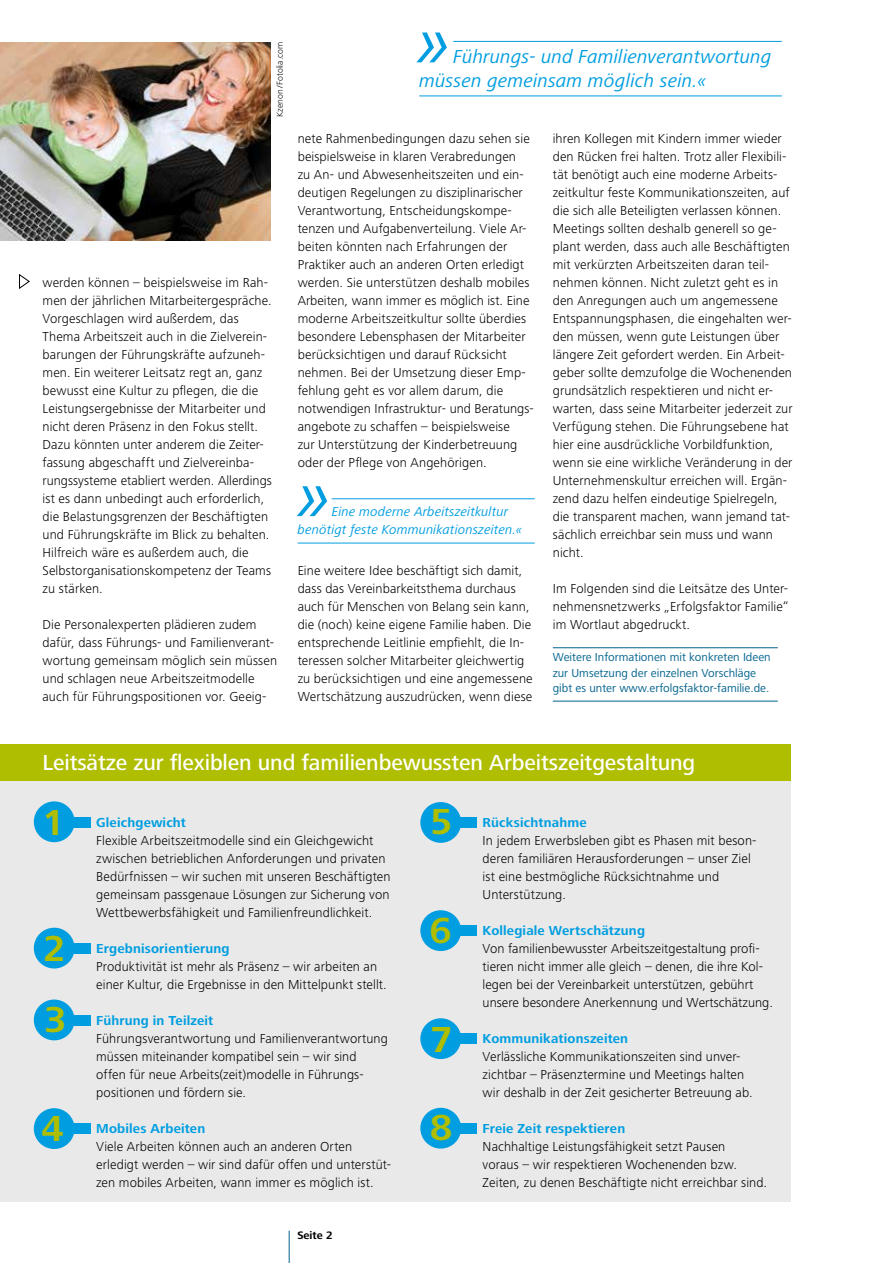
<style>
.page{position:relative;width:893px;height:1263px;background:#fff}
.page>*{position:absolute;margin:0;border:0;box-sizing:border-box;transform-origin:0 0}
.t1{font:italic 75px "Frutiger Next LT";color:#009ee0}
.t2{font:700 37.5px "Frutiger Next LT";color:#afbe00}
.t3{font:500 22.5px "Frutiger Next LT";letter-spacing:-.005em;color:#fff}
.t4{font:italic 19.5px/24px "Frutiger Next LT";letter-spacing:.005em;color:#009ee0}
.t5{font:300 13.5px/18px "Frutiger Next LT";letter-spacing:.01em;color:#000}
.t6{font:700 13.5px "Frutiger Next LT";letter-spacing:.015em;color:#009ee0}
.t7{font:italic 13.5px/18px "Frutiger Next LT";letter-spacing:.005em;color:#009ee0}
.t8{font:12px/15.8px "Frutiger Next LT";color:#00628d}
.t9{font:700 11.25px "Frutiger Next LT";color:#000}
.t10{font:300 9px "Frutiger Next LT";color:#000}
</style>
<div class="page">
<div style="left:0;top:775px;width:791px;height:427px;background:#e9e9ea"></div>
<div style="left:34px;top:801px;width:41px;height:41px;background:#009ee0;border-radius:50%"></div>
<div style="left:420px;top:802px;width:41px;height:41px;background:#009ee0;border-radius:50%"></div>
<div style="left:34px;top:928px;width:41px;height:40px;background:#009ee0;border-radius:50%"></div>
<div style="left:420px;top:910px;width:41px;height:41px;background:#009ee0;border-radius:50%"></div>
<div style="left:34px;top:999px;width:41px;height:41px;background:#009ee0;border-radius:50%"></div>
<div style="left:420px;top:1018px;width:41px;height:41px;background:#009ee0;border-radius:50%"></div>
<div style="left:34px;top:1108px;width:41px;height:41px;background:#009ee0;border-radius:50%"></div>
<div style="left:420px;top:1108px;width:41px;height:40px;background:#009ee0;border-radius:50%"></div>
<div style="left:456px;top:818px;width:21px;height:10px;background:#009ee0"></div>
<div style="left:456px;top:925px;width:21px;height:11px;background:#009ee0"></div>
<div style="left:456px;top:1033px;width:21px;height:10px;background:#009ee0"></div>
<div style="left:456px;top:1123px;width:21px;height:10px;background:#009ee0"></div>
<div style="left:68px;top:943px;width:22px;height:10px;background:#009ee0"></div>
<div style="left:68px;top:817px;width:22px;height:10px;background:#009ee0"></div>
<div style="left:68px;top:1015px;width:22px;height:10px;background:#009ee0"></div>
<div style="left:68px;top:1123px;width:22px;height:10px;background:#009ee0"></div>
<hr style="left:289px;top:1231px;width:1px;height:32px;background:#00628d">
<svg style="left:19px;top:274px;width:11px;height:15px"></svg>
<hr style="left:453px;top:41px;width:329px;height:1px;background:#009ee0">
<hr style="left:419px;top:96px;width:363px;height:1px;background:#009ee0">
<hr style="left:332px;top:498px;width:203px;height:1px;background:#009ee0">
<hr style="left:298px;top:543px;width:237px;height:1px;background:#009ee0">
<div style="left:0;top:745px;width:791px;height:36px;background:#afbe00"></div>
<img style="left:0;top:43px;width:271px;height:198px">
<hr style="left:553px;top:647px;width:225px;height:1px;background:#00628d">
<hr style="left:553px;top:701px;width:225px;height:1px;background:#00628d">
<p class="t10" style="left:275px;top:117px;width:76px;rotate:-90deg">Kzenon/Fotolia.com</p>
<p class="t5" style="left:43px;top:273px;width:231px">werden können – beispielsweise im Rah&shy;men der jährlichen Mitarbeitergespräche.<br>Vorgeschlagen wird außerdem, das Thema Arbeitszeit auch in die Zielverein&shy;barungen der Führungskräfte aufzuneh&shy;men. Ein weiterer Leitsatz regt an, ganz bewusst eine Kultur zu pflegen, die die Leistungsergebnisse der Mitarbeiter und nicht deren Präsenz in den Fokus stellt.<br>Dazu könnten unter anderem die Zeiter&shy;fassung abgeschafft und Zielvereinba&shy;rungssysteme etabliert werden. Allerdings ist es dann unbedingt auch erforderlich, die Belastungsgrenzen der Beschäftigten und Führungskräfte im Blick zu behalten.<br>Hilfreich wäre es außerdem auch, die Selbstorganisationskompetenz der Teams zu stärken.</p>
<p class="t5" style="left:43px;top:615px;width:236px">Die Personalexperten plädieren zudem dafür, dass Führungs- und Familienverant&shy;wortung gemeinsam möglich sein müssen und schlagen neue Arbeitszeitmodelle auch für Führungspositionen vor. Geeig-</p>
<h1 class="t1" style="left:417px;top:0;width:35px">»</h1>
<h3 class="t4" style="left:419px;top:45px;width:354px;text-indent:34px">Führungs- und Familienverantwortung müssen gemeinsam möglich sein.«</h3>
<p class="t5" style="left:298px;top:129px;width:238px">nete Rahmenbedingungen dazu sehen sie beispielsweise in klaren Verabredungen<br>zu An- und Abwesenheitszeiten und ein&shy;deutigen Regelungen zu disziplinarischer Verantwortung, Entscheidungskompe&shy;tenzen und Aufgabenverteilung. Viele Ar&shy;beiten könnten nach Erfahrungen der Praktiker auch an anderen Orten erledigt werden. Sie unterstützen deshalb mobiles Arbeiten, wann immer es möglich ist. Eine moderne Arbeitszeitkultur sollte überdies besondere Lebensphasen der Mitarbeiter berücksichtigen und darauf Rücksicht nehmen. Bei der Umsetzung dieser Emp&shy;fehlung geht es vor allem darum, die notwendigen Infrastruktur- und Beratungs&shy;angebote zu schaffen – beispielsweise<br>zur Unterstützung der Kinderbetreuung oder der Pflege von Angehörigen.</p>
<h1 class="t1" style="left:298px;top:454px;width:35px">»</h1>
<p class="t7" style="left:298px;top:503px;width:226px;text-indent:34px">Eine moderne Arbeitszeitkultur benötigt feste Kommunikationszeiten.«</p>
<p class="t5" style="left:298px;top:561px;width:236px">Eine weitere Idee beschäftigt sich damit, dass das Vereinbarkeitsthema durchaus auch für Menschen von Belang sein kann, die (noch) keine eigene Familie haben. Die entsprechende Leitlinie empfiehlt, die In&shy;teressen solcher Mitarbeiter gleichwertig zu berücksichtigen und eine angemessene Wertschätzung auszudrücken, wenn diese</p>
<p class="t5" style="left:553px;top:129px;width:241px">ihren Kollegen mit Kindern immer wieder den Rücken frei halten. Trotz aller Flexibili&shy;tät benötigt auch eine moderne Arbeits&shy;zeitkultur feste Kommunikationszeiten, auf die sich alle Beteiligten verlassen können.<br>Meetings sollten deshalb generell so ge&shy;plant werden, dass auch alle Beschäftigten mit verkürzten Arbeitszeiten daran teil&shy;nehmen können. Nicht zuletzt geht es in den Anregungen auch um angemessene Entspannungsphasen, die eingehalten wer&shy;den müssen, wenn gute Leistungen über längere Zeit gefordert werden. Ein Arbeit&shy;geber sollte demzufolge die Wochenenden grundsätzlich respektieren und nicht er&shy;warten, dass seine Mitarbeiter jederzeit zur Verfügung stehen. Die Führungsebene hat hier eine ausdrückliche Vorbildfunktion, wenn sie eine wirkliche Veränderung in der Unternehmenskultur erreichen will. Ergän&shy;zend dazu helfen eindeutige Spielregeln, die transparent machen, wann jemand tat&shy;sächlich erreichbar sein muss und wann nicht.</p>
<p class="t5" style="left:553px;top:579px;width:237px;text-align:justify">Im Folgenden sind die Leitsätze des Unter&shy;nehmensnetzwerks „Erfolgsfaktor Familie“ im Wortlaut abgedruckt.</p>
<p class="t8" style="left:553px;top:649px;width:219px">Weitere Informationen mit konkreten Ideen zur Umsetzung der einzelnen Vorschläge gibt es unter www.erfolgsfaktor-familie.de.</p>
<h3 class="t3" style="left:42px;top:749px;width:654px">Leitsätze zur flexiblen und familienbewussten Arbeitszeitgestaltung</h3>
<h2 class="t2" style="left:43px;top:801px;width:24px">1</h2>
<h2 class="t2" style="left:430px;top:801px;width:24px">5</h2>
<p class="t6" style="left:96px;top:815px;width:91px">Gleichgewicht</p>
<p class="t5" style="left:96px;top:831px;width:296px">Flexible Arbeitszeitmodelle sind ein Gleichgewicht zwischen betrieblichen Anforderungen und privaten Bedürfnissen – wir suchen mit unseren Beschäftigten gemeinsam passgenaue Lösungen zur Sicherung von Wettbewerbsfähigkeit und Familienfreundlichkeit.</p>
<p class="t6" style="left:96px;top:941px;width:135px">Ergebnisorientierung</p>
<p class="t5" style="left:96px;top:957px;width:292px">Produktivität ist mehr als Präsenz – wir arbeiten an einer Kultur, die Ergebnisse in den Mittelpunkt stellt.</p>
<p class="t6" style="left:96px;top:1013px;width:119px">Führung in Teilzeit</p>
<p class="t5" style="left:96px;top:1029px;width:293px">Führungsverantwortung und Familienverantwortung müssen miteinander kompatibel sein – wir sind offen für neue Arbeits(zeit)modelle in Führungs&shy;positionen und fördern sie.</p>
<p class="t6" style="left:96px;top:1121px;width:111px">Mobiles Arbeiten</p>
<p class="t5" style="left:96px;top:1137px;width:296px">Viele Arbeiten können auch an anderen Orten erledigt werden – wir sind dafür offen und unterstüt&shy;zen mobiles Arbeiten, wann immer es möglich ist.</p>
<h2 class="t2" style="left:429px;top:910px;width:24px">6</h2>
<h2 class="t2" style="left:44px;top:927px;width:24px">2</h2>
<h2 class="t2" style="left:45px;top:998px;width:24px">3</h2>
<h2 class="t2" style="left:431px;top:1018px;width:24px">7</h2>
<h2 class="t2" style="left:41px;top:1107px;width:24px">4</h2>
<h2 class="t2" style="left:430px;top:1107px;width:24px">8</h2>
<p class="t9" style="left:297px;top:1229px;width:37px">Seite 2</p>
<p class="t6" style="left:483px;top:815px;width:105px">Rücksichtnahme</p>
<p class="t5" style="left:483px;top:831px;width:275px">In jedem Erwerbsleben gibt es Phasen mit beson&shy;deren familiären Herausforderungen – unser Ziel ist eine bestmögliche Rücksichtnahme und Unterstützung.</p>
<p class="t6" style="left:483px;top:923px;width:164px">Kollegiale Wertschätzung</p>
<p class="t5" style="left:483px;top:939px;width:292px">Von familienbewusster Arbeitszeitgestaltung profi&shy;tieren nicht immer alle gleich – denen, die ihre Kol&shy;legen bei der Vereinbarkeit unterstützen, gebührt unsere besondere Anerkennung und Wertschätzung.</p>
<p class="t6" style="left:483px;top:1031px;width:147px">Kommunikationszeiten</p>
<p class="t5" style="left:483px;top:1047px;width:272px">Verlässliche Kommunikationszeiten sind unver&shy;zichtbar – Präsenztermine und Meetings halten wir deshalb in der Zeit gesicherter Betreuung ab.</p>
<p class="t6" style="left:483px;top:1121px;width:144px">Freie Zeit respektieren</p>
<p class="t5" style="left:483px;top:1137px;width:286px">Nachhaltige Leistungsfähigkeit setzt Pausen<br>voraus – wir respektieren Wochenenden bzw.<br>Zeiten, zu denen Beschäftigte nicht erreichbar sind.</p>
</div>
